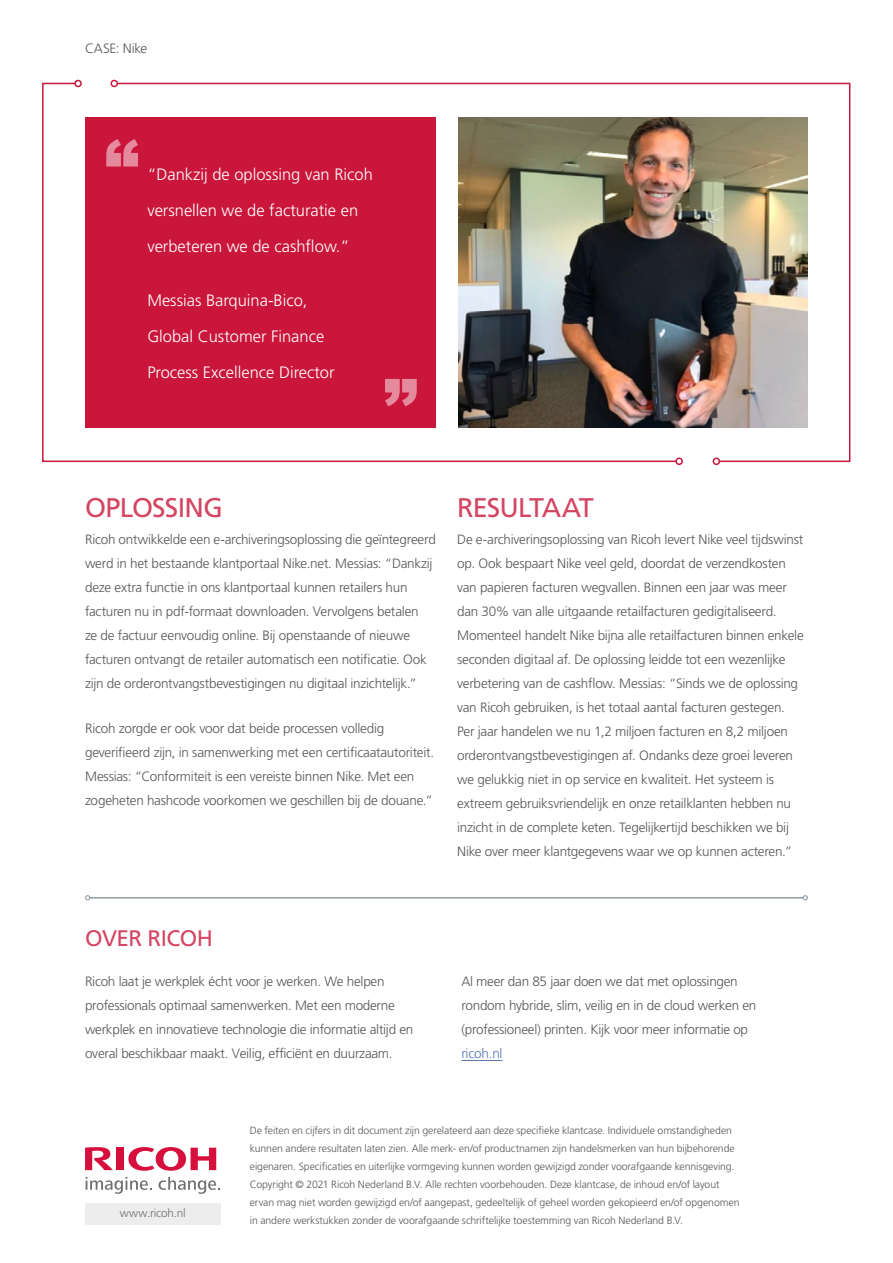
<style>
.page{position:relative;width:893px;height:1263px;background:#fff}
.page>*{position:absolute;margin:0;border:0;box-sizing:border-box;transform-origin:0 0}
.t1{font:27px "Frutiger";letter-spacing:-.03em;color:#d44562}
.t2{font:22.5px "Frutiger";letter-spacing:-.025em;color:#d44562}
.t3{font:300 16.5px/36px "Frutiger";color:#fff}
.t4{font:300 13.5px/24px "Frutiger";letter-spacing:-.02em;color:#575756}
.t5{font:300 13.5px "Frutiger";letter-spacing:-.015em;color:#5576af}
.t6{font:300 11.7px "Frutiger";letter-spacing:-.01em;color:#706f6f}
.t7{font:300 10.5px/18px "Frutiger";letter-spacing:-.01em;color:#575756}
</style>
<div class="page">
<svg style="left:42px;top:82px;width:74px;height:381px"></svg>
<div style="left:74px;top:80px;width:8px;height:7px;border:2px solid #ca163b;border-radius:50%"></div>
<div style="left:675px;top:458px;width:8px;height:7px;border:2px solid #ca163b;border-radius:50%"></div>
<img style="left:116px;top:82px;width:735px;height:381px">
<div style="left:713px;top:458px;width:7px;height:7px;border:2px solid #ca163b;border-radius:50%"></div>
<div style="left:111px;top:80px;width:7px;height:7px;border:2px solid #ca163b;border-radius:50%"></div>
<div style="left:85px;top:117px;width:351px;height:311px;background:#ca163b"></div>
<svg style="left:385px;top:379px;width:32px;height:27px"></svg>
<svg style="left:106px;top:139px;width:32px;height:27px"></svg>
<hr style="left:90px;top:897px;width:713px;height:1px;background:#919aa0">
<svg style="left:85px;top:895px;width:5px;height:5px"></svg>
<svg style="left:803px;top:895px;width:5px;height:5px"></svg>
<svg style="left:128px;top:1147px;width:88px;height:24px"></svg>
<div style="left:116px;top:1148px;width:8px;height:22px;background:#d60f3c"></div>
<svg style="left:85px;top:1147px;width:28px;height:23px"></svg>
<svg style="left:86px;top:1177px;width:66px;height:17px"></svg>
<svg style="left:159px;top:1177px;width:61px;height:17px"></svg>
<div style="left:85px;top:1203px;width:135px;height:21px;background:#ededed"></div>
<hr style="left:461px;top:1060px;width:42px;height:1px;background:#5576af">
<p class="t4" style="left:85px;top:36px;width:64px">CASE: Nike</p>
<p class="t3" style="left:147px;top:156px;width:227px">“Dankzij de oplossing van Ricoh versnellen we de facturatie en verbeteren we de cashflow.”</p>
<p class="t3" style="left:147px;top:282px;width:189px">Messias Barquina-Bico,<br>Global Customer Finance<br>Process Excellence Director</p>
<h1 class="t1" style="left:85px;top:492px;width:139px">OPLOSSING</h1>
<h1 class="t1" style="left:457px;top:492px;width:138px">RESULTAAT</h1>
<p class="t4" style="left:85px;top:527px;width:352px">Ricoh ontwikkelde een e-archiveringsoplossing die geïntegreerd werd in het bestaande klantportaal Nike.net. Messias: “Dankzij deze extra functie in ons klantportaal kunnen retailers hun facturen nu in pdf-formaat downloaden. Vervolgens betalen<br>ze de factuur eenvoudig online. Bij openstaande of nieuwe facturen ontvangt de retailer automatisch een notificatie. Ook zijn de orderontvangstbevestigingen nu digitaal inzichtelijk.”</p>
<p class="t4" style="left:85px;top:717px;width:351px">Ricoh zorgde er ook voor dat beide processen volledig geverifieerd zijn, in samenwerking met een certificaatautoriteit.<br>Messias: “Conformiteit is een vereiste binnen Nike. Met een zogeheten hashcode voorkomen we geschillen bij de douane.”</p>
<p class="t4" style="left:457px;top:527px;width:348px">De e-archiveringsoplossing van Ricoh levert Nike veel tijdswinst op. Ook bespaart Nike veel geld, doordat de verzendkosten van papieren facturen wegvallen. Binnen een jaar was meer dan 30% van alle uitgaande retailfacturen gedigitaliseerd.<br>Momenteel handelt Nike bijna alle retailfacturen binnen enkele seconden digitaal af. De oplossing leidde tot een wezenlijke verbetering van de cashflow. Messias: “Sinds we de oplossing van Ricoh gebruiken, is het totaal aantal facturen gestegen.<br>Per jaar handelen we nu 1,2 miljoen facturen en 8,2 miljoen orderontvangstbevestigingen af. Ondanks deze groei leveren we gelukkig niet in op service en kwaliteit. Het systeem is extreem gebruiksvriendelijk en onze retailklanten hebben nu inzicht in de complete keten. Tegelijkertijd beschikken we bij Nike over meer klantgegevens waar we op kunnen acteren.”</p>
<h2 class="t2" style="left:85px;top:925px;width:130px">OVER RICOH</h2>
<p class="t4" style="left:85px;top:969px;width:330px">Ricoh laat je werkplek écht voor je werken. We helpen professionals optimaal samenwerken. Met een moderne werkplek en innovatieve technologie die informatie altijd en overal beschikbaar maakt. Veilig, efficiënt en duurzaam.</p>
<p class="t4" style="left:461px;top:969px;width:297px">Al meer dan 85 jaar doen we dat met oplossingen rondom hybride, slim, veilig en in de cloud werken en (professioneel) printen. Kijk voor meer informatie op</p>
<p class="t5" style="left:461px;top:1046px;width:43px">ricoh.nl</p>
<p class="t6" style="left:120px;top:1206px;width:67px">www.ricoh.nl</p>
<p class="t7" style="left:250px;top:1121px;width:491px">De feiten en cijfers in dit document zijn gerelateerd aan deze specifieke klantcase. Individuele omstandigheden kunnen andere resultaten laten zien. Alle merk- en/of productnamen zijn handelsmerken van hun bijbehorende eigenaren. Specificaties en uiterlijke vormgeving kunnen worden gewijzigd zonder voorafgaande kennisgeving.<br>Copyright © 2021 Ricoh Nederland B.V. Alle rechten voorbehouden. Deze klantcase, de inhoud en/of layout ervan mag niet worden gewijzigd en/of aangepast, gedeeltelijk of geheel worden gekopieerd en/of opgenomen in andere werkstukken zonder de voorafgaande schriftelijke toestemming van Ricoh Nederland B.V.</p>
</div>
